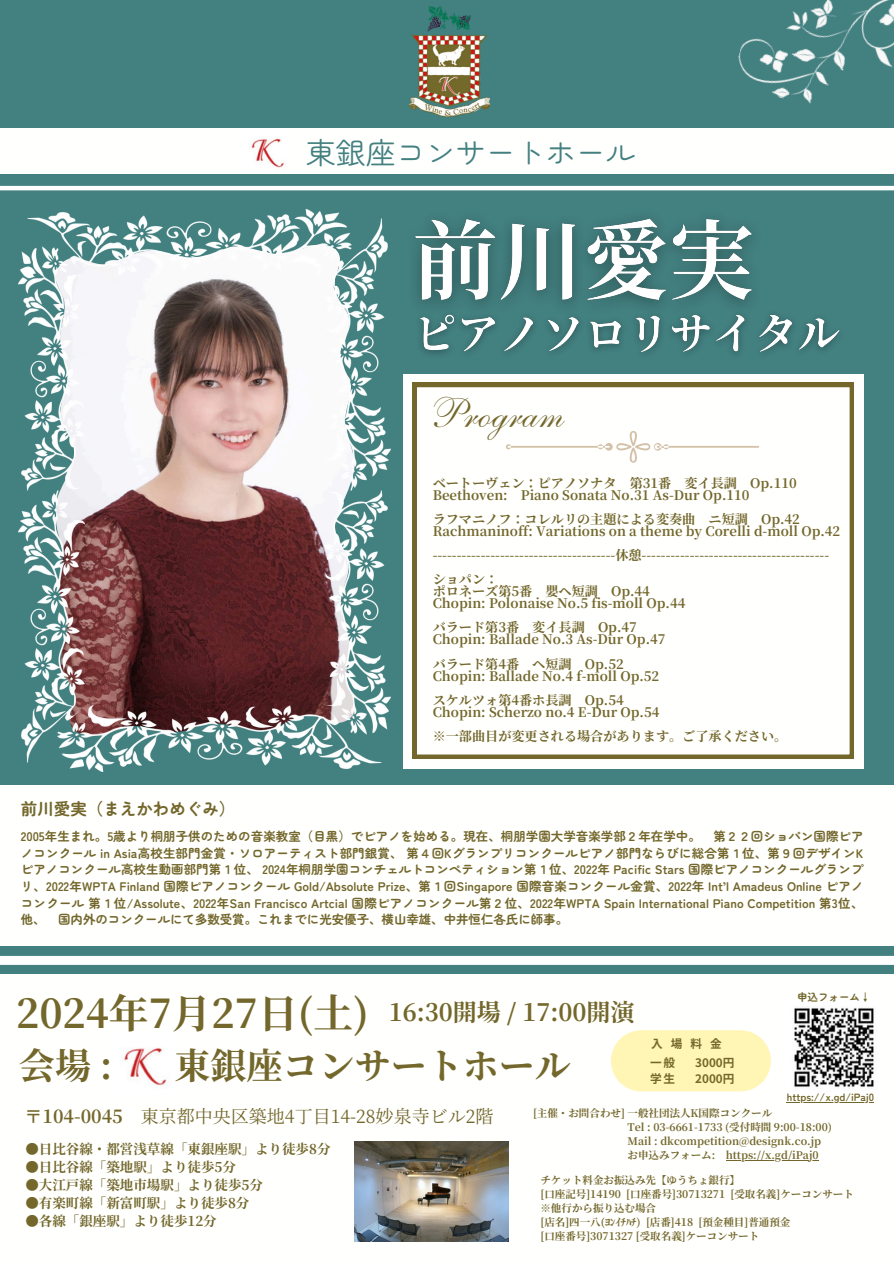
<style>
.page{position:relative;width:894px;height:1264px;background:#fff}
.page>*{position:absolute;margin:0;border:0;box-sizing:border-box;transform-origin:0 0}
.t1{font:42px "Anastasia Script";color:#73672b}
.t2{font:700 39.75px "Source Han Serif JP";color:#73672b}
.t3{font:700 36px "Source Han Serif JP";color:#73672b}
.t4{font:30px "Zen Maru Gothic";color:#438080}
.t5{font:700 24px "Source Han Serif JP";color:#73672b}
.t6{font:18px "Source Han Serif JP";color:#73672b}
.t7{font:700 16.5px "Zen Maru Gothic";color:#73672b}
.t8{font:700 13.5px "Source Han Serif JP";color:#73672b}
.t9{font:700 13.05px "Source Han Serif JP";color:#73672b}
.t10{font:700 12.45px/16.5px "Zen Maru Gothic";color:#73672b;text-align:justify}
.t11{font:700 11.7px "Noto Sans JP";color:#73672b}
.t12{font:700 10.5px "Source Han Serif JP";color:#73672b}
.t13{font:700 10.5px "Zen Maru Gothic";color:#73672b}
.s1{font-weight:700}
</style>
<div class="page">
<div style="left:0;top:0;width:893px;height:1263px;background:#438080"></div>
<div style="left:0;top:974px;width:893px;height:289px;background:#fffffe"></div>
<img style="left:124px;top:1047px;width:43px;height:39px">
<img style="left:354px;top:1141px;width:154px;height:100px">
<img style="left:19px;top:209px;width:371px;height:562px">
<div style="left:0;top:955px;width:893px;height:9px;background:#fff"></div>
<hr style="left:0;top:186px;width:893px;height:4px;background:#fff">
<div style="left:403px;top:374px;width:460px;height:394px;background:#fffffe"></div>
<svg style="left:412px;top:383px;width:441px;height:375px"></svg>
<svg style="left:505px;top:431px;width:255px;height:31px"></svg>
<svg style="left:611px;top:1030px;width:159px;height:61px;background:#fff5b9"></svg>
<img style="left:730px;top:0;width:163px;height:129px">
<div style="left:0;top:129px;width:893px;height:45px;background:#fffffe"></div>
<img style="left:251px;top:138px;width:33px;height:30px">
<img style="left:409px;top:7px;width:80px;height:110px">
<div style="left:0;top:785px;width:893px;height:160px;background:#fffffe"></div>
<img style="left:794px;top:1008px;width:80px;height:80px">
<hr style="left:725px;top:1159px;width:93px;height:1px;background:#73672b">
<img style="left:421px;top:315px;width:419px;height:39px">
<img style="left:415px;top:218px;width:361px;height:110px">
<hr style="left:786px;top:1101px;width:87px;height:1px;background:#73672b">
<p class="t4" style="left:305px;top:129px;width:331px">東銀座コンサートホール</p>
<p class="t1" style="left:424px;top:402px;width:134px">Program</p>
<p class="t7" style="left:21px;top:795px;width:216px">前川愛実（まえかわめぐみ）</p>
<p class="t9" style="left:432px;top:473px;width:365px">ベートーヴェン：ピアノソナタ 第31番 変イ長調 Op.110</p>
<p class="t9" style="left:432px;top:485px;width:318px">Beethoven: Piano Sonata No.31 As-Dur Op.110</p>
<p class="t9" style="left:432px;top:509px;width:368px">ラフマニノフ：コレルリの主題による変奏曲 ニ短調 Op.42</p>
<p class="t9" style="left:432px;top:521px;width:409px">Rachmaninoff: Variations on a theme by Corelli d-moll Op.42</p>
<p class="t9" style="left:432px;top:545px;width:398px">--------------------------------------休憩---------------------------------------</p>
<p class="t9" style="left:432px;top:569px;width:67px">ショパン：</p>
<p class="t9" style="left:432px;top:581px;width:219px">ポロネーズ第5番 嬰ヘ短調 Op.44</p>
<p class="t9" style="left:432px;top:593px;width:254px">Chopin: Polonaise No.5 fis-moll Op.44</p>
<p class="t9" style="left:432px;top:617px;width:205px">バラード第3番 変イ長調 Op.47</p>
<p class="t9" style="left:432px;top:629px;width:234px">Chopin: Ballade No.3 As-Dur Op.47</p>
<p class="t9" style="left:432px;top:653px;width:192px">バラード第4番 ヘ短調 Op.52</p>
<p class="t9" style="left:432px;top:665px;width:228px">Chopin: Ballade No.4 f-moll Op.52</p>
<p class="t9" style="left:432px;top:689px;width:192px">スケルツォ第4番ホ長調 Op.54</p>
<p class="t9" style="left:432px;top:701px;width:228px">Chopin: Scherzo no.4 E-Dur Op.54</p>
<p class="t9" style="left:432px;top:725px;width:356px">※一部曲目が変更される場合があります。ご了承ください。</p>
<p class="t10" style="left:21px;top:827px;width:843px">2005年生まれ。5歳より桐朋子供のための音楽教室（目黒）でピアノを始める。現在、桐朋学園大学音楽学部２年在学中。 第２２回ショパン国際ピアノコンクール in Asia高校生部門金賞・ソロアーティスト部門銀賞、第４回Kグランプリコンクールピアノ部門ならびに総合第１位、第９回デザインKピアノコンクール高校生動画部門第１位、 2024年桐朋学園コンチェルトコンペティション第１位、2022年 Pacific Stars 国際ピアノコンクールグランプリ、2022年WPTA Finland 国際ピアノコンクール Gold/Absolute Prize、第１回Singapore 国際音楽コンクール金賞、2022年 Int’l Amadeus Online ピアノコンクール第１位/Assolute、2022年San Francisco Artcial 国際ピアノコンクール第２位、2022年WPTA Spain International Piano Competition 第3位、他、 国内外のコンクールにて多数受賞。これまでに光安優子、横山幸雄、中井恒仁各氏に師事。</p>
<p class="t13" style="left:796px;top:988px;width:75px">申込フォーム↓</p>
<p class="t2" style="left:16px;top:981px;width:354px">2024年7月 27日 (土)</p>
<p class="t5" style="left:388px;top:992px;width:247px">16:30開場 / 17:00開演</p>
<p class="t3" style="left:19px;top:1037px;width:95px">会場 :</p>
<p class="t3" style="left:174px;top:1037px;width:398px">東銀座コンサートホール</p>
<h4 class="t6" style="left:25px;top:1101px;width:470px"><span class="s1">〒104-0045</span> 東京都中央区築地4丁目 14-28妙泉寺ビル2階</h4>
<h4 class="t8" style="left:25px;top:1138px;width:306px">●日比谷線・都営浅草線「東銀座駅」より徒歩8分</h4>
<p class="t8" style="left:25px;top:1156px;width:212px">●日比谷線「築地駅」より徒歩5分</p>
<p class="t8" style="left:25px;top:1174px;width:239px">●大江戸線「築地市場駅」より徒歩5分</p>
<p class="t8" style="left:25px;top:1192px;width:225px">●有楽町線「新富町駅」より徒歩8分</p>
<p class="t8" style="left:25px;top:1210px;width:193px">●各線「銀座駅」より徒歩12分</p>
<p class="t11" style="left:650px;top:1034px;width:72px">入場料金</p>
<p class="t11" style="left:695px;top:1053px;width:41px">3000円</p>
<h2 class="t11" style="left:695px;top:1069px;width:41px">2000円</h2>
<h6 class="t11" style="left:650px;top:1053px;width:27px">一般</h6>
<p class="t11" style="left:650px;top:1069px;width:26px">学生</p>
<p class="t13" style="left:786px;top:1088px;width:89px">https://x.gd/iPaj0</p>
<p class="t12" style="left:533px;top:1104px;width:240px">[主催・お問合わせ] 一般社団法人K国際コンクール</p>
<p class="t12" style="left:627px;top:1118px;width:206px">Tel : 03-6661-1733 (受付時間 9:00-18:00)</p>
<p class="t12" style="left:627px;top:1132px;width:195px">Mail : dkcompetition@designk.co.jp</p>
<p class="t12" style="left:627px;top:1146px;width:89px">お申込みフォーム:</p>
<p class="t12" style="left:725px;top:1146px;width:94px">https://x.gd/iPaj0</p>
<p class="t12" style="left:540px;top:1171px;width:201px">チケット料金お振込み先【ゆうちょ銀行】</p>
<p class="t12" style="left:540px;top:1185px;width:315px">[口座記号]14190 [口座番号]30713271 [受取名義]ケーコンサート</p>
<p class="t12" style="left:540px;top:1199px;width:117px">※他行から振り込む場合</p>
<p class="t12" style="left:540px;top:1213px;width:251px">[店名]四一八(ﾖﾝｲﾁﾊﾁ) [店番]418 [預金種目 ]普通預金</p>
<p class="t12" style="left:540px;top:1227px;width:220px">[口座番号]3071327 [受取名義]ケーコンサート</p>
</div>
